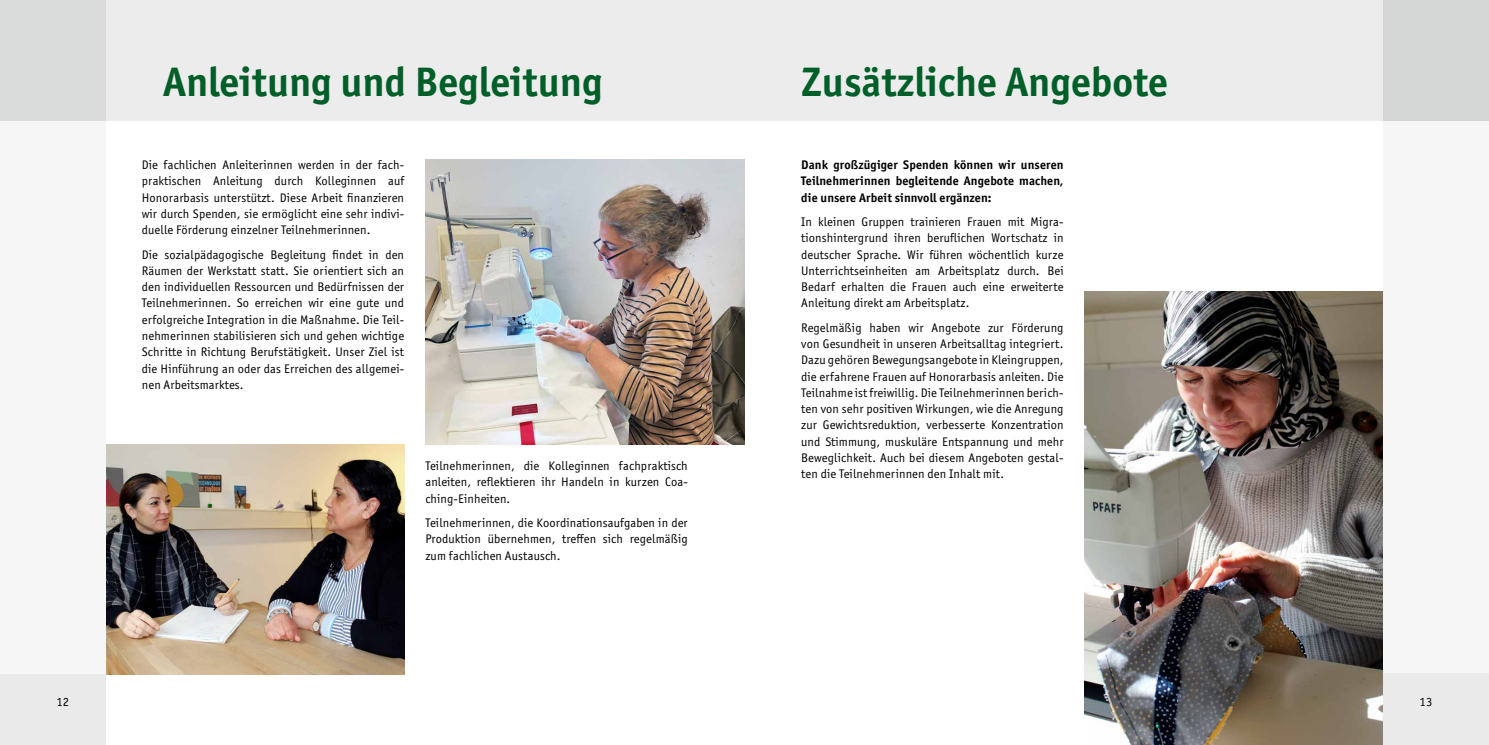
<style>
.page{position:relative;width:1489px;height:745px;background:#fff}
.page>*{position:absolute;margin:0;border:0;box-sizing:border-box;transform-origin:0 0}
.t1{font:700 41.25px "Officina Sans ITC Pro";color:#005f28}
.t2{font:12.5px/16.2px "Officina Sans ITC Pro";letter-spacing:.01em;color:#000;text-align:justify}
.t3{font:700 12.5px/16.2px "Officina Sans ITC Pro";letter-spacing:.01em;color:#000;text-align:justify}
</style>
<div class="page">
<div style="left:1382px;top:0;width:106px;height:744px;background:#f6f6f6"></div>
<div style="left:0;top:0;width:1488px;height:121px;background:#ececec"></div>
<div style="left:1382px;top:0;width:106px;height:120px;background:#d4d5d5"></div>
<div style="left:0;top:0;width:106px;height:744px;background:#f6f6f6"></div>
<div style="left:1382px;top:673px;width:106px;height:71px;background:#eaeaea"></div>
<div style="left:0;top:0;width:106px;height:121px;background:#dadbdb"></div>
<div style="left:0;top:673px;width:106px;height:71px;background:#eaeaea"></div>
<img style="left:106px;top:444px;width:298px;height:229px">
<img style="left:425px;top:159px;width:319px;height:285px">
<img style="left:1084px;top:291px;width:298px;height:453px">
<h1 class="t1" style="left:163px;top:56px;width:441px">Anleitung und Begleitung</h1>
<p class="t2" style="left:142px;top:157px;width:264px">Die fachlichen Anleiterinnen werden in der fach&shy;praktischen Anleitung durch Kolleginnen auf Honorarbasis unterstützt. Diese Arbeit finanzieren wir durch Spenden, sie ermöglicht eine sehr indivi&shy;duelle Förderung einzelner Teilnehmerinnen.</p>
<p class="t2" style="left:142px;top:246px;width:264px">Die sozialpädagogische Begleitung findet in den Räumen der Werkstatt statt. Sie orientiert sich an den individuellen Ressourcen und Bedürfnissen der Teilnehmerinnen. So erreichen wir eine gute und erfolgreiche Integration in die Maßnahme. Die Teil&shy;nehmerinnen stabilisieren sich und gehen wichtige Schritte in Richtung Berufstätigkeit. Unser Ziel ist die Hinführung an oder das Erreichen des allgemei&shy;nen Arbeitsmarktes.</p>
<p class="t2" style="left:425px;top:457px;width:264px">Teilnehmerinnen, die Kolleginnen fachpraktisch anleiten, reflektieren ihr Handeln in kurzen Coa&shy;ching-Einheiten.</p>
<p class="t2" style="left:425px;top:514px;width:264px">Teilnehmerinnen, die Koordinationsaufgaben in der Produktion übernehmen, treffen sich regelmäßig zum fachlichen Austausch.</p>
<h1 class="t1" style="left:801px;top:56px;width:368px">Zusätzliche Angebote</h1>
<p class="t3" style="left:801px;top:156px;width:264px">Dank großzügiger Spenden können wir unseren Teilnehmerinnen begleitende Angebote machen, die unsere Arbeit sinnvoll ergänzen:</p>
<p class="t2" style="left:801px;top:213px;width:264px">In kleinen Gruppen trainieren Frauen mit Migra&shy;tionshintergrund ihren beruflichen Wortschatz in deutscher Sprache. Wir führen wöchentlich kurze Unterrichtseinheiten am Arbeitsplatz durch. Bei Bedarf erhalten die Frauen auch eine erweiterte Anleitung direkt am Arbeitsplatz.</p>
<p class="t2" style="left:801px;top:319px;width:264px">Regelmäßig haben wir Angebote zur Förderung von Gesundheit in unseren Arbeitsalltag integriert.<br>Dazu gehören Bewegungsangebote in Kleingruppen, die erfahrene Frauen auf Honorarbasis anleiten. Die Teilnahme ist freiwillig. Die Teilnehmerinnen berich&shy;ten von sehr positiven Wirkungen, wie die Anregung zur Gewichtsreduktion, verbesserte Konzentration und Stimmung, muskuläre Entspannung und mehr Beweglichkeit. Auch bei diesem Angeboten gestal&shy;ten die Teilnehmerinnen den Inhalt mit.</p>
<p class="t2" style="left:56px;top:693px;width:14px">12</p>
<p class="t2" style="left:1419px;top:693px;width:14px">13</p>
</div>
